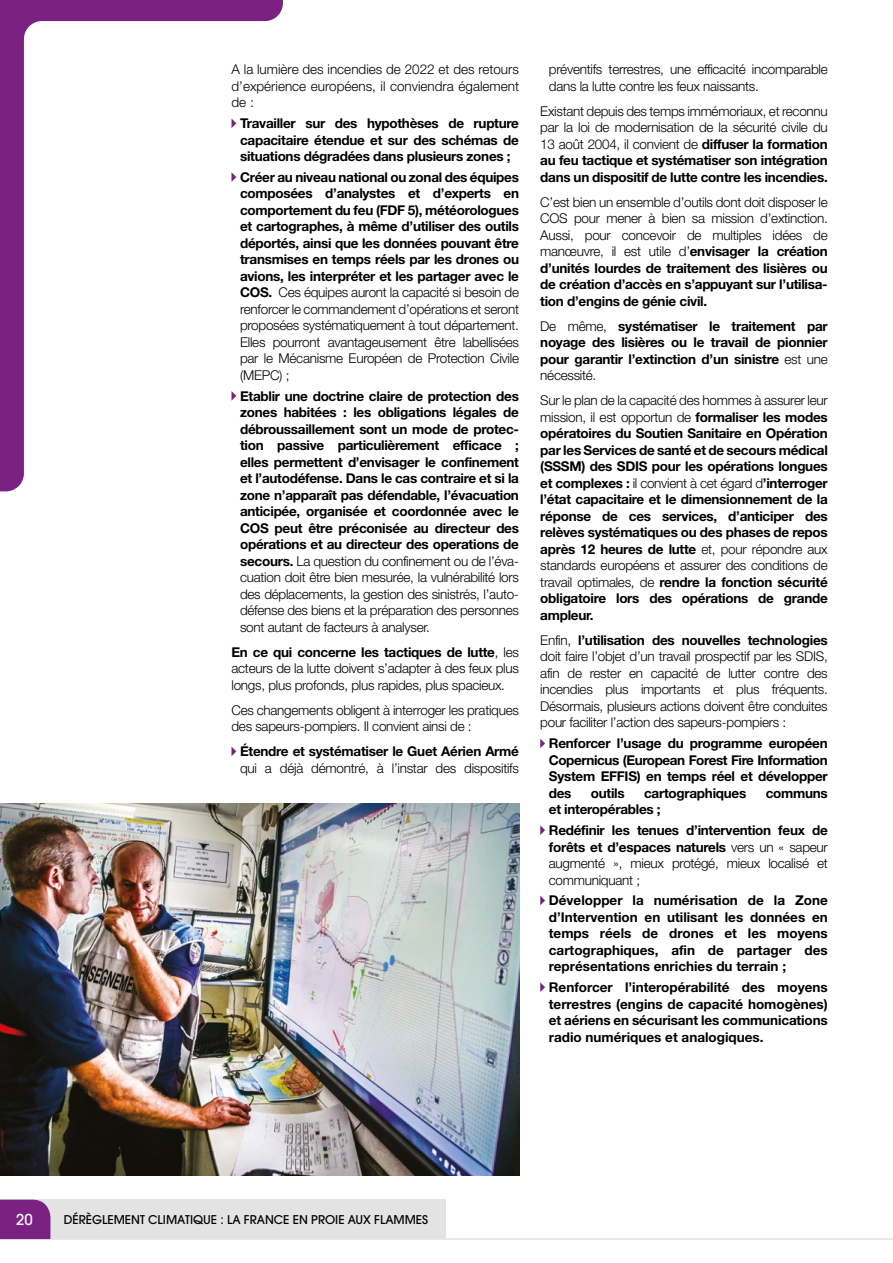
<style>
.page{position:relative;width:893px;height:1263px;background:#fff}
.page>*{position:absolute;margin:0;border:0;box-sizing:border-box;transform-origin:0 0}
.t1{font:500 15px "Avant Garde";color:#fff}
.t2{font:700 13.5px/16.5px "Helvetica Neue";letter-spacing:-.02em;color:#000;text-align:justify}
.t3{font:300 13.5px/16.5px "Helvetica Neue";letter-spacing:-.02em;color:#000;text-align:justify}
.t4{font:500 12px "Avant Garde";color:#000}
.s1{font-weight:300}
.s2{font-weight:700}
</style>
<div class="page">
<div style="left:0;top:1200px;width:445px;height:39px;background:#e3e3e3"></div>
<hr style="left:0;top:1238px;width:893px;height:2px;background:#e3e3e3">
<div style="left:0;top:1200px;width:50px;height:39px;background:#7a2182"></div>
<svg style="left:0;top:0;width:283px;height:491px"></svg>
<svg style="left:231px;top:119px;width:5px;height:9px"></svg>
<svg style="left:231px;top:172px;width:5px;height:10px"></svg>
<svg style="left:231px;top:391px;width:5px;height:10px"></svg>
<svg style="left:231px;top:747px;width:5px;height:9px"></svg>
<svg style="left:540px;top:739px;width:5px;height:9px"></svg>
<svg style="left:540px;top:825px;width:5px;height:10px"></svg>
<svg style="left:540px;top:896px;width:5px;height:9px"></svg>
<svg style="left:540px;top:982px;width:5px;height:10px"></svg>
<img style="left:0;top:804px;width:519px;height:372px">
<p class="t3" style="left:231px;top:61px;width:289px">A la lumière des incendies de 2022 et des retours d’expérience européens, il conviendra également de :</p>
<p class="t2" style="left:240px;top:115px;width:280px">Travailler sur des hypothèses de rupture capacitaire étendue et sur des schémas de situations dégradées dans plusieurs zones ;</p>
<p class="t2" style="left:240px;top:169px;width:280px">Créer au niveau national ou zonal des équipes composées d’analystes et d’experts en comportement du feu (FDF 5), météorologues et cartographes, à même d’utiliser des outils déportés, ainsi que les données pouvant être transmises en temps réels par les drones ou avions, les interpréter et les partager avec le COS. <span class="s1">Ces équipes auront la capacité si besoin de renforcer le commandement d’opérations et seront proposées systématiquement à tout département.<br>Elles pourront avantageusement être labellisées par le Mécanisme Européen de Protection Civile (MEPC) ;</span></p>
<p class="t2" style="left:240px;top:387px;width:280px">Etablir une doctrine claire de protection des zones habitées : les obligations légales de débroussaillement sont un mode de protec&shy;tion passive particulièrement efficace ; elles permettent d’envisager le confinement et l’autodéfense. Dans le cas contraire et si la zone n’apparaît pas défendable, l’évacuation anticipée, organisée et coordonnée avec le COS peut être préconisée au directeur des opérations et au directeur des operations de secours. <span class="s1">La question du confinement ou de l’éva&shy;cuation doit être bien mesurée, la vulnérabilité lors des déplacements, la gestion des sinistrés, l’auto&shy;défense des biens et la préparation des personnes sont autant de facteurs à analyser.</span></p>
<p class="t3" style="left:231px;top:643px;width:289px"><span class="s2">En ce qui concerne les tactiques de lutte</span>, les acteurs de la lutte doivent s’adapter à des feux plus longs, plus profonds, plus rapides, plus spacieux.</p>
<p class="t3" style="left:231px;top:701px;width:289px">Ces changements obligent à interroger les pratiques des sapeurs-pompiers. Il convient ainsi de :</p>
<p class="t2" style="left:240px;top:743px;width:280px">Étendre et systématiser le Guet Aérien Armé</p>
<p class="t3" style="left:240px;top:759px;width:280px">qui a déjà démontré, à l’instar des dispositifs</p>
<p class="t3" style="left:549px;top:61px;width:280px">préventifs terrestres, une efficacité incomparable dans la lutte contre les feux naissants.</p>
<p class="t3" style="left:540px;top:103px;width:289px">Existant depuis des temps immémoriaux, et reconnu par la loi de modernisation de la sécurité civile du 13 août 2004, il convient de <span class="s2">diffuser la formation au feu tactique et systématiser son intégration dans un dispositif de lutte contre les incendies.</span></p>
<p class="t3" style="left:540px;top:194px;width:289px">C’est bien un ensemble d’outils dont doit disposer le COS pour mener à bien sa mission d’extinction.<br>Aussi, pour concevoir de multiples idées de manœuvre, il est utile d’<span class="s2">envisager la création d’unités lourdes de traitement des lisières ou de création d’accès en s’appuyant sur l’utilisa&shy;tion d’engins de génie civil.</span></p>
<p class="t2" style="left:540px;top:317px;width:289px"><span class="s1">De même,</span> systématiser le traitement par noyage des lisières ou le travail de pionnier pour garantir l’extinction d’un sinistre <span class="s1">est une nécessité.</span></p>
<p class="t2" style="left:540px;top:392px;width:289px"><span class="s1">Sur le plan de la capacité des hommes à assurer leur mission, il est opportun de</span> formaliser les modes opératoires du Soutien Sanitaire en Opération par les Services de santé et de secours médical (SSSM) des SDIS pour les opérations longues et complexes : <span class="s1">il convient à cet égard d</span>’interroger l’état capacitaire et le dimensionnement de la réponse de ces services, d’anticiper des relèves systématiques ou des phases de repos après 12 heures de lutte <span class="s1">et, pour répondre aux standards européens et assurer des conditions de travail optimales, de</span> rendre la fonction sécurité obligatoire lors des opérations de grande ampleur.</p>
<p class="t3" style="left:540px;top:631px;width:289px">Enfin, <span class="s2">l’utilisation des nouvelles technologies </span>doit faire l’objet d’un travail prospectif par les SDIS, afin de rester en capacité de lutter contre des incendies plus importants et plus fréquents.<br>Désormais, plusieurs actions doivent être conduites pour faciliter l’action des sapeurs-pompiers :</p>
<p class="t2" style="left:549px;top:735px;width:280px">Renforcer l’usage du programme européen Copernicus (European Forest Fire Information System EFFIS) en temps réel et développer des</p>
<p class="t2" style="left:591px;top:784px;width:35px">outils</p>
<p class="t2" style="left:644px;top:784px;width:104px">cartographiques</p>
<p class="t2" style="left:766px;top:784px;width:64px">communs</p>
<p class="t2" style="left:549px;top:799px;width:280px;line-height:20.7px">et interopérables ;<br>Redéfinir les tenues d’intervention feux de</p>
<p class="t3" style="left:549px;top:838px;width:280px"><span class="s2">forêts et d’espaces naturels</span> vers un « sapeur augmenté », mieux protégé, mieux localisé et communiquant ;</p>
<p class="t2" style="left:549px;top:892px;width:280px">Développer la numérisation de la Zone d’Intervention en utilisant les données en temps réels de drones et les moyens cartographiques, afin de partager des représentations enrichies du terrain ;</p>
<p class="t2" style="left:549px;top:979px;width:280px">Renforcer l’interopérabilité des moyens terrestres (engins de capacité homogènes) et aériens en sécurisant les communications radio numériques et analogiques.</p>
<p class="t1" style="left:16px;top:1210px;width:18px">20</p>
<p class="t4" style="left:64px;top:1212px;width:366px">DÉRÈGLEMENT CLIMATIQUE : LA FRANCE EN PROIE AUX FLAMMES</p>
</div>
